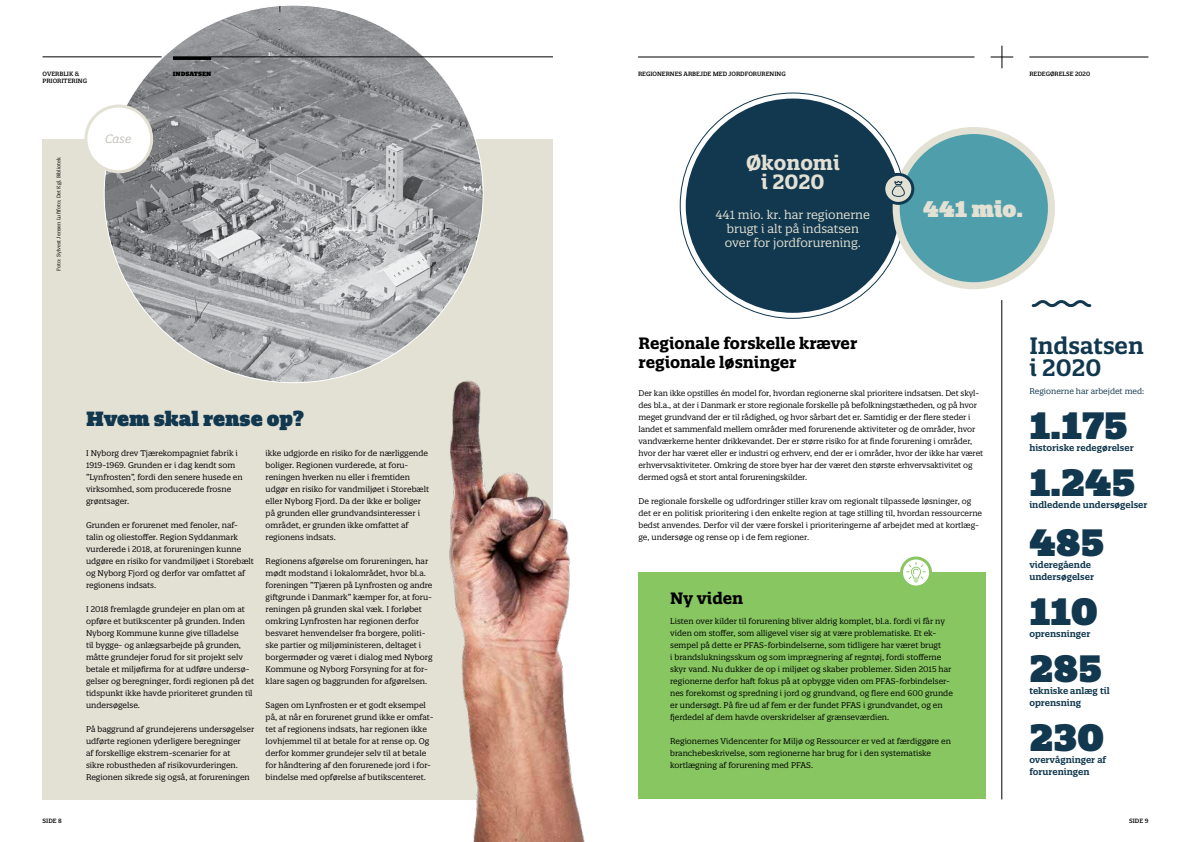
<style>
.page{position:relative;width:1191px;height:842px;background:#fff}
.page>*{position:absolute;margin:0;border:0;box-sizing:border-box;transform-origin:0 0}
.t1{font:900 37px "Quatro Slab";color:#11384e}
.t2{font:600 23px/22px "Quatro Slab";color:#11384e}
.t3{font:900 22px "Quatro Slab";color:#e3e0d4}
.t4{font:900 20px "Quatro Slab";color:#11384e}
.t5{font:700 20px/19px "Quatro Slab";color:#e3e0d4;text-align:center}
.t6{font:700 16px/19px "Quatro Slab";color:#000}
.t7{font:12px/14px "Quatro Slab";color:#e3e0d4;text-align:center}
.t8{font:italic 11.7px "Quatro Slab";color:#c2c0b7}
.t9{font:600 9px/12px "Quatro Slab";color:#11384e}
.t10{font:8px/12px "Quatro Slab";color:#000}
.t11{font:8px "Quatro Slab";color:#11384e}
.t12{font:500 6px/7.2px "Quatro Slab";color:#000}
.t13{font:900 6px "Quatro Slab";color:#000}
.t14{font:5px "Quatro Slab";color:#000}
</style>
<div class="page">
<div style="left:638px;top:572px;width:348px;height:227px;background:#87c661"></div>
<svg style="left:1031px;top:300px;width:60px;height:7px"></svg>
<hr style="left:1001px;top:300px;width:1px;height:499px;background:#000">
<svg style="left:680px;top:93px;width:225px;height:225px"></svg>
<div style="left:685px;top:99px;width:215px;height:214px;background:#11384e;border-radius:50%"></div>
<svg style="left:882px;top:127px;width:173px;height:162px"></svg>
<div style="left:43px;top:139px;width:510px;height:660px;background:#e3e0d4"></div>
<img style="left:104px;top:7px;width:379px;height:376px">
<svg style="left:84px;top:105px;width:69px;height:68px"></svg>
<img style="left:336px;top:359px;width:249px;height:483px">
<svg style="left:900px;top:556px;width:32px;height:30px"></svg>
<hr style="left:43px;top:57px;width:119px;height:1px;background:#000">
<hr style="left:173px;top:57px;width:380px;height:1px;background:#000">
<hr style="left:638px;top:57px;width:336px;height:1px;background:#000">
<hr style="left:1029px;top:57px;width:119px;height:1px;background:#000">
<svg style="left:990px;top:46px;width:23px;height:22px"></svg>
<hr style="left:173px;top:57px;width:38px;height:3px;background:#000">
<p class="t12" style="left:43px;top:70px;width:46px">OVERBLIK &amp;<br>PRIORITERING</p>
<p class="t14" style="left:55px;top:271px;width:115px;rotate:-90deg">Foto: Sylvest Jensen Luftfoto; Det Kgl. Bibliotek</p>
<h3 class="t8" style="left:105px;top:132px;width:28px">Case</h3>
<p class="t13" style="left:173px;top:70px;width:40px">INDSATSEN</p>
<p class="t12" style="left:638px;top:70px;width:149px">REGIONERNES ARBEJDE MED JORDFORURENING</p>
<p class="t12" style="left:1029px;top:70px;width:62px">REDEGØRELSE 2020</p>
<h3 class="t5" style="left:746px;top:153px;width:95px">Økonomi i 2020</h3>
<h3 class="t7" style="left:716px;top:208px;width:155px">441 mio. kr. har regionerne brugt i alt på indsatsen over for jordforurening.</h3>
<h3 class="t3" style="left:923px;top:195px;width:101px">441 mio.</h3>
<h3 class="t4" style="left:86px;top:406px;width:220px">Hvem skal rense op?</h3>
<p class="t10" style="left:86px;top:447px;width:158px">I Nyborg drev Tjærekompagniet fabrik i 1919-1969. Grunden er i dag kendt som ”Lynfrosten”, fordi den senere husede en virksomhed, som producerede frosne grøntsager.</p>
<p class="t10" style="left:86px;top:519px;width:169px">Grunden er forurenet med fenoler, naf&shy;talin og oliestoffer. Region Syddanmark vurderede i 2018, at forureningen kunne udgøre en risiko for vandmiljøet i Storebælt og Nyborg Fjord og derfor var omfattet af regionens indsats.</p>
<p class="t10" style="left:86px;top:603px;width:170px">I 2018 fremlagde grundejer en plan om at opføre et butikscenter på grunden. Inden Nyborg Kommune kunne give tilladelse<br>til bygge- og anlægsarbejde på grunden, måtte grundejer forud for sit projekt selv betale et miljøfirma for at udføre undersø&shy;gelser og beregninger, fordi regionen på det tidspunkt ikke havde prioriteret grunden til undersøgelse.</p>
<p class="t10" style="left:86px;top:723px;width:170px">På baggrund af grundejerens undersøgelser udførte regionen yderligere beregninger<br>af forskellige ekstrem-scenarier for at<br>sikre robustheden af risikovurderingen.<br>Regionen sikrede sig også, at forureningen</p>
<p class="t10" style="left:266px;top:447px;width:165px">ikke udgjorde en risiko for de nærliggende boliger. Regionen vurderede, at foru&shy;reningen hverken nu eller i fremtiden udgør en risiko for vandmiljøet i Storebælt eller Nyborg Fjord. Da der ikke er boliger på grunden eller grundvandsinteresser i området, er grunden ikke omfattet af regionens indsats.</p>
<p class="t10" style="left:266px;top:555px;width:168px">Regionens afgørelse om forureningen, har mødt modstand i lokalområdet, hvor bl.a. foreningen ”Tjæren på Lynfrosten og andre giftgrunde i Danmark” kæmper for, at foru&shy;reningen på grunden skal væk. I forløbet omkring Lynfrosten har regionen derfor besvaret henvendelser fra borgere, politi&shy;ske partier og miljøministeren, deltaget i borgermøder og været i dialog med Nyborg Kommune og Nyborg Forsyning for at for&shy;klare sagen og baggrunden for afgørelsen.</p>
<p class="t10" style="left:266px;top:699px;width:170px">Sagen om Lynfrosten er et godt eksempel på, at når en forurenet grund ikke er omfat&shy;tet af regionens indsats, har regionen ikke lovhjemmel til at betale for at rense op. Og derfor kommer grundejer selv til at betale for håndtering af den forurenede jord i for&shy;bindelse med opførelse af butikscenteret.</p>
<h3 class="t6" style="left:638px;top:333px;width:220px">Regionale forskelle kræver regionale løsninger</h3>
<p class="t10" style="left:638px;top:387px;width:346px">Der kan ikke opstilles én model for, hvordan regionerne skal prioritere indsatsen. Det skyl&shy;des bl.a., at der i Danmark er store regionale forskelle på befolkningstætheden, og på hvor meget grundvand der er til rådighed, og hvor sårbart det er. Samtidig er der flere steder i landet et sammenfald mellem områder med forurenende aktiviteter og de områder, hvor vandværkerne henter drikkevandet. Der er større risiko for at finde forurening i områder, hvor der har været eller er industri og erhverv, end der er i områder, hvor der ikke har været erhvervsaktiviteter. Omkring de store byer har der været den største erhvervsaktivitet og dermed også et stort antal forureningskilder.</p>
<p class="t10" style="left:638px;top:495px;width:345px">De regionale forskelle og udfordringer stiller krav om regionalt tilpassede løsninger, og det er en politisk prioritering i den enkelte region at tage stilling til, hvordan ressourcerne bedst anvendes. Derfor vil der være forskel i prioriteringerne af arbejdet med at kortlæg&shy;ge, undersøge og rense op i de fem regioner.</p>
<h3 class="t6" style="left:670px;top:589px;width:75px">Ny viden</h3>
<p class="t10" style="left:670px;top:615px;width:284px">Listen over kilder til forurening bliver aldrig komplet, bl.a. fordi vi får ny viden om stoffer, som alligevel viser sig at være problematiske. Et ek&shy;sempel på dette er PFAS-forbindelserne, som tidligere har været brugt<br>i brandslukningsskum og som imprægnering af regntøj, fordi stofferne skyr vand. Nu dukker de op i miljøet og skaber problemer. Siden 2015 har regionerne derfor haft fokus på at opbygge viden om PFAS-forbindelser&shy;nes forekomst og spredning i jord og grundvand, og flere end 600 grunde er undersøgt. På fire ud af fem er der fundet PFAS i grundvandet, og en fjerdedel af dem havde overskridelser af grænseværdien.</p>
<p class="t10" style="left:670px;top:735px;width:282px">Regionernes Videncenter for Miljø og Ressourcer er ved at færdiggøre en branchebeskrivelse, som regionerne har brug for i den systematiske kortlægning af forurening med PFAS.</p>
<h2 class="t2" style="left:1029px;top:335px;width:116px">Indsatsen i 2020</h2>
<p class="t11" style="left:1029px;top:386px;width:116px">Regionerne har arbejdet med:</p>
<h1 class="t1" style="left:1029px;top:403px;width:100px">1.175</h1>
<p class="t9" style="left:1029px;top:442px;width:106px">historiske redegørelser</p>
<h1 class="t1" style="left:1029px;top:460px;width:107px">1.245</h1>
<p class="t9" style="left:1029px;top:499px;width:120px">indledende undersøgelser</p>
<h1 class="t1" style="left:1029px;top:520px;width:76px">485</h1>
<p class="t9" style="left:1029px;top:559px;width:66px">videregående undersøgelser</p>
<h1 class="t1" style="left:1029px;top:589px;width:70px">110</h1>
<p class="t9" style="left:1029px;top:628px;width:62px">oprensninger</p>
<h1 class="t1" style="left:1029px;top:646px;width:74px">285</h1>
<p class="t9" style="left:1029px;top:685px;width:82px">tekniske anlæg til oprensning</p>
<h1 class="t1" style="left:1029px;top:715px;width:77px">230</h1>
<p class="t9" style="left:1029px;top:754px;width:78px">overvågninger af forureningen</p>
<p class="t12" style="left:43px;top:817px;width:21px">SIDE 8</p>
<p class="t12" style="left:1129px;top:817px;width:21px">SIDE 9</p>
</div>
